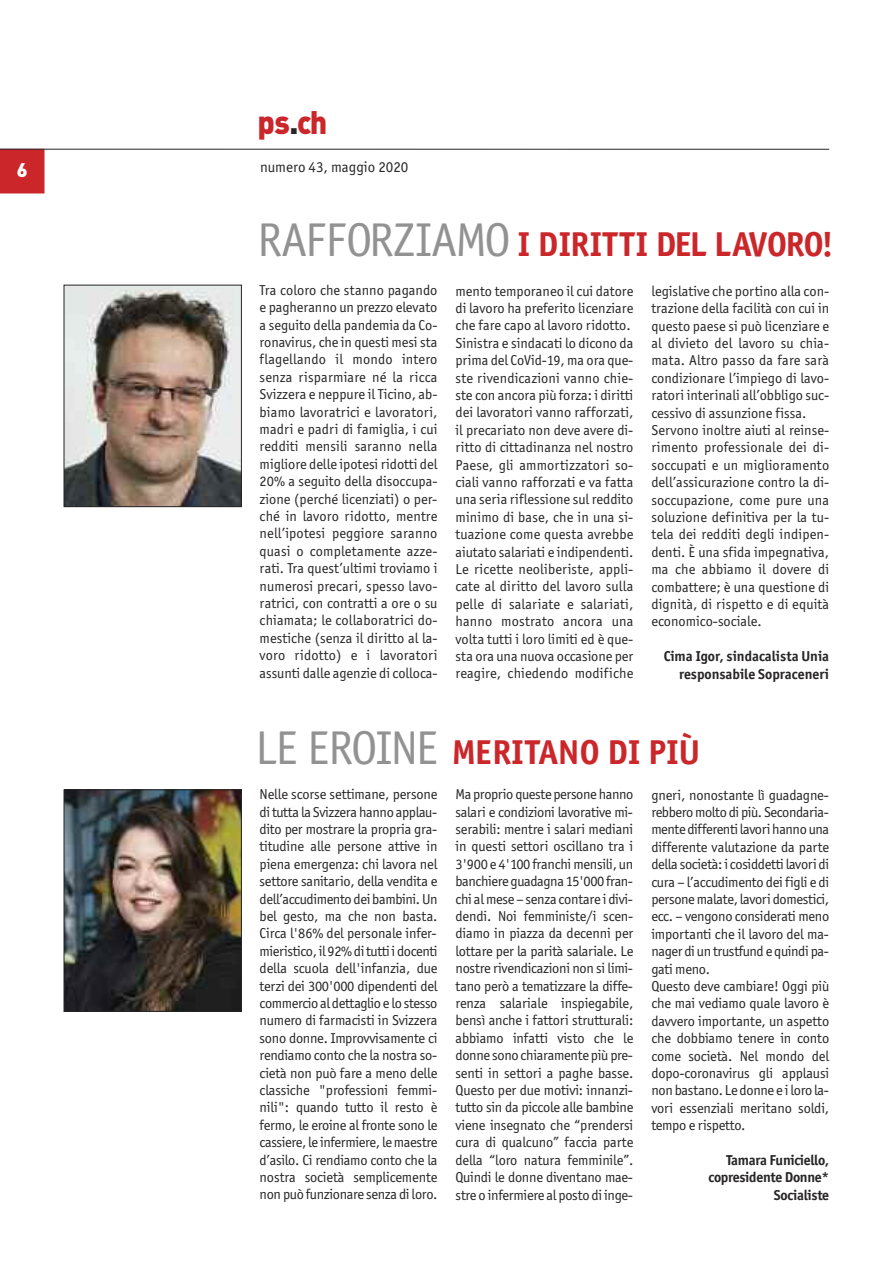
<style>
.page{position:relative;width:893px;height:1263px;background:#fff}
.page>*{position:absolute;margin:0;border:0;box-sizing:border-box;transform-origin:0 0}
.t1{font:700 34.65px "Officina San ITC";letter-spacing:.01em;color:#cb262a}
.t2{font:900 32.25px "DIN";color:#cb262a;scale:.95 1}
.t3{font:900 19.5px "DIN";color:#fff}
.t4{font:15px "Officina San ITC";color:#272526}
.t5{font:14.4px/17.4px "Officina San ITC";color:#272526;text-align:justify}
.t6{font:700 14.4px/17.4px "Officina San ITC";letter-spacing:-.01em;color:#272526;text-align:right}
.s1{color:#272526}
.s2{font-weight:400;font-size:47.4px;color:rgb(39 37 38/.5)}
</style>
<div class="page">
<div style="left:0;top:149px;width:45px;height:44px;background:#cb262a"></div>
<hr style="left:0;top:149px;width:829px;height:1px;background:#272526">
<img style="left:66px;top:287px;width:174px;height:218px">
<div style="left:64px;top:285px;width:178px;height:222px;border:1px solid #272526"></div>
<img style="left:66px;top:792px;width:174px;height:218px">
<div style="left:64px;top:790px;width:178px;height:222px;border:1px solid #272526"></div>
<h3 class="t3" style="left:17px;top:159px;width:12px">6</h3>
<h2 class="t2" style="left:257px;top:104px;width:75px">ps<span class="s1">.</span>ch</h2>
<p class="t4" style="left:260px;top:158px;width:150px">numero 43, maggio 2020</p>
<h1 class="t1" style="left:257px;top:224px;width:578px"><span class="s2">RAFFORZIAMO</span> I DIRITTI DEL LAVORO!</h1>
<p class="t5" style="left:260px;top:281px;width:179px">Tra coloro che stanno pagando e pagheranno un prezzo elevato a seguito della pandemia da Co&shy;ronavirus, che in questi mesi sta flagellando il mondo intero senza risparmiare né la ricca Svizzera e neppure il Ticino, ab&shy;biamo lavoratrici e lavoratori, madri e padri di famiglia, i cui redditi mensili saranno nella migliore delle ipotesi ridotti del 20% a seguito della disoccupa&shy;zione (perché licenziati) o per&shy;ché in lavoro ridotto, mentre nell’ipotesi peggiore saranno quasi o completamente azze&shy;rati. Tra quest’ultimi troviamo i numerosi precari, spesso lavo&shy;ratrici, con contratti a ore o su chiamata; le collaboratrici do&shy;mestiche (senza il diritto al la&shy;voro ridotto) e i lavoratori assunti dalle agenzie di colloca-</p>
<p class="t5" style="left:455px;top:282px;width:179px;text-align:left">mento temporaneo il cui datore di lavoro ha preferito licenziare che fare capo al lavoro ridotto.<br>Sinistra e sindacati lo dicono da prima del CoVid-19, ma ora que&shy;ste rivendicazioni vanno chie&shy;ste con ancora più forza: i diritti dei lavoratori vanno rafforzati, il precariato non deve avere di&shy;ritto di cittadinanza nel nostro<br>Paese, gli ammortizzatori so&shy;ciali vanno rafforzati e va fatta una seria riflessione sul reddito minimo di base, che in una si&shy;tuazione come questa avrebbe aiutato salariati e indipendenti.<br>Le ricette neoliberiste, appli&shy;cate al diritto del lavoro sulla pelle di salariate e salariati, hanno mostrato ancora una volta tutti i loro limiti ed è que&shy;sta ora una nuova occasione per reagire, chiedendo modifiche</p>
<p class="t5" style="left:651px;top:282px;width:179px;text-align:left">legislative che portino alla con&shy;trazione della facilità con cui in questo paese si può licenziare e al divieto del lavoro su chia&shy;mata. Altro passo da fare sarà condizionare l’impiego di lavo&shy;ratori interinali all’obbligo suc&shy;cessivo di assunzione fissa.<br>Servono inoltre aiuti al reinse&shy;rimento professionale dei di&shy;soccupati e un miglioramento dell’assicurazione contro la di&shy;soccupazione, come pure una soluzione definitiva per la tu&shy;tela dei redditi degli indipen&shy;denti. È una sfida impegnativa, ma che abbiamo il dovere di combattere; è una questione di dignità, di rispetto e di equità economico-sociale.</p>
<p class="t6" style="left:664px;top:648px;width:167px">Cima Igor, sindacalista Unia responsabile Sopraceneri</p>
<h1 class="t1" style="left:255px;top:732px;width:446px"><span class="s2">LE EROINE</span> MERITANO DI PIÙ</h1>
<p class="t5" style="left:260px;top:785px;width:179px">Nelle scorse settimane, persone di tutta la Svizzera hanno applau&shy;dito per mostrare la propria gra&shy;titudine alle persone attive in piena emergenza: chi lavora nel settore sanitario, della vendita e dell’accudimento dei bambini. Un bel gesto, ma che non basta.<br>Circa l'86% del personale infer&shy;mieristico, il 92% di tutti i docenti della scuola dell'infanzia, due terzi dei 300'000 dipendenti del commercio al dettaglio e lo stesso numero di farmacisti in Svizzera sono donne. Improvvisamente ci rendiamo conto che la nostra so&shy;cietà non può fare a meno delle classiche "professioni femmi&shy;nili": quando tutto il resto è fermo, le eroine al fronte sono le cassiere, le infermiere, le maestre d’asilo. Ci rendiamo conto che la nostra società semplicemente non può funzionare senza di loro.</p>
<p class="t5" style="left:455px;top:785px;width:179px">Ma proprio queste persone hanno salari e condizioni lavorative mi&shy;serabili: mentre i salari mediani in questi settori oscillano tra i 3'900 e 4'100 franchi mensili, un banchiere guadagna 15'000 fran&shy;chi al mese – senza contare i divi&shy;dendi. Noi femministe/i scen&shy;diamo in piazza da decenni per lottare per la parità salariale. Le nostre rivendicazioni non si limi&shy;tano però a tematizzare la diffe&shy;renza salariale inspiegabile, bensì anche i fattori strutturali: abbiamo infatti visto che le donne sono chiaramente più pre&shy;senti in settori a paghe basse.<br>Questo per due motivi: innanzi&shy;tutto sin da piccole alle bambine viene insegnato che “prendersi cura di qualcuno” faccia parte della “loro natura femminile”.<br>Quindi le donne diventano mae&shy;stre o infermiere al posto di inge-</p>
<p class="t5" style="left:651px;top:786px;width:179px;text-align:left">gneri, nonostante lì guadagne&shy;rebbero molto di più. Secondaria&shy;mente differenti lavori hanno una differente valutazione da parte della società: i cosiddetti lavori di cura – l’accudimento dei figli e di persone malate, lavori domestici, ecc. – vengono considerati meno importanti che il lavoro del ma&shy;nager di un trustfund e quindi pa&shy;gati meno.<br>Questo deve cambiare! Oggi più che mai vediamo quale lavoro è davvero importante, un aspetto che dobbiamo tenere in conto come società. Nel mondo del dopo-coronavirus gli applausi non bastano. Le donne e i loro la&shy;vori essenziali meritano soldi, tempo e rispetto.</p>
<p class="t6" style="left:708px;top:1151px;width:122px">Tamara Funiciello, copresidente Donne*<br>Socialiste</p>
</div>
